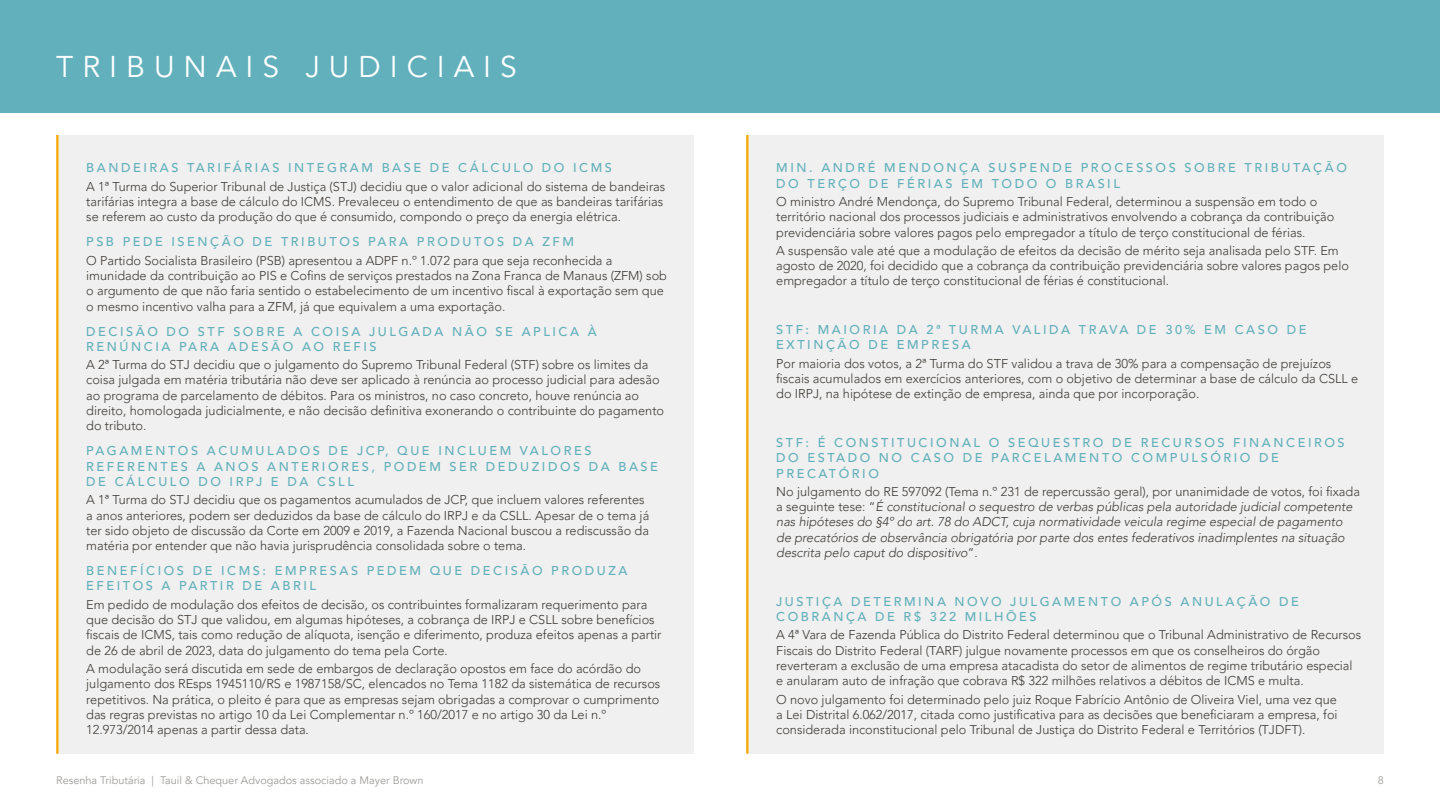
<style>
.page{position:relative;width:1440px;height:810px;background:#fff}
.page>*{position:absolute;margin:0;border:0;box-sizing:border-box;transform-origin:0 0}
.t1{font:30px "Avenir LT Pro";letter-spacing:.3em;color:#fff}
.t2{font:300 12.75px/15.3px "Avenir LT Pro";color:#3d3935}
.t3{font:500 12.75px/15.3px "Avenir LT Pro";letter-spacing:.2em;color:#61b0bb}
.t4{font:italic 300 12.75px/15.3px "Avenir LT Pro";color:#3d3935}
.t5{font:10.88px "Avenir LT Pro";color:#9e9c9a}
.s1{font-style:normal}
</style>
<div class="page">
<div style="left:0;top:0;width:1440px;height:112px;background:#61b0bb"></div>
<div style="left:56px;top:135px;width:638px;height:619px;background:#f0f0f0"></div>
<hr style="left:56px;top:135px;width:2px;height:619px;background:#f8a800">
<div style="left:746px;top:135px;width:638px;height:619px;background:#f0f0f0"></div>
<hr style="left:746px;top:135px;width:2px;height:619px;background:#f8a800">
<p class="t1" style="left:56px;top:49px;width:462px">TRIBUNAIS JUDICIAIS</p>
<p class="t3" style="left:86px;top:161px;width:527px">BANDEIRAS TARIFÁRIAS INTEGRAM BASE DE CÁLCULO DO ICMS</p>
<p class="t2" style="left:86px;top:179px;width:581px">A 1ª Turma do Superior Tribunal de Justiça (STJ) decidiu que o valor adicional do sistema de bandeiras tarifárias integra a base de cálculo do ICMS. Prevaleceu o entendimento de que as bandeiras tarifárias se referem ao custo da produção do que é consumido, compondo o preço da energia elétrica.</p>
<p class="t3" style="left:86px;top:234px;width:489px">PSB PEDE ISENÇÃO DE TRIBUTOS PARA PRODUTOS DA ZFM</p>
<p class="t2" style="left:86px;top:253px;width:582px">O Partido Socialista Brasileiro (PSB) apresentou a ADPF n.º 1.072 para que seja reconhecida a imunidade da contribuição ao PIS e Cofins de serviços prestados na Zona Franca de Manaus (ZFM) sob o argumento de que não faria sentido o estabelecimento de um incentivo fiscal à exportação sem que o mesmo incentivo valha para a ZFM, já que equivalem a uma exportação.</p>
<p class="t3" style="left:86px;top:324px;width:512px">DECISÃO DO STF SOBRE A COISA JULGADA NÃO SE APLICA À<br>RENÚNCIA PARA ADESÃO AO REFIS</p>
<p class="t2" style="left:86px;top:357px;width:579px">A 2ª Turma do STJ decidiu que o julgamento do Supremo Tribunal Federal (STF) sobre os limites da coisa julgada em matéria tributária não deve ser aplicado à renúncia ao processo judicial para adesão ao programa de parcelamento de débitos. Para os ministros, no caso concreto, houve renúncia ao direito, homologada judicialmente, e não decisão definitiva exonerando o contribuinte do pagamento do tributo.</p>
<p class="t3" style="left:86px;top:443px;width:573px">PAGAMENTOS ACUMULADOS DE JCP, QUE INCLUEM VALORES<br>REFERENTES A ANOS ANTERIORES, PODEM SER DEDUZIDOS DA BASE<br>DE CÁLCULO DO IRPJ E DA CSLL</p>
<p class="t2" style="left:86px;top:492px;width:565px">A 1ª Turma do STJ decidiu que os pagamentos acumulados de JCP, que incluem valores referentes a anos anteriores, podem ser deduzidos da base de cálculo do IRPJ e da CSLL. Apesar de o tema já ter sido objeto de discussão da Corte em 2009 e 2019, a Fazenda Nacional buscou a rediscussão da matéria por entender que não havia jurisprudência consolidada sobre o tema.</p>
<p class="t3" style="left:86px;top:563px;width:543px">BENEFÍCIOS DE ICMS: EMPRESAS PEDEM QUE DECISÃO PRODUZA<br>EFEITOS A PARTIR DE ABRIL</p>
<p class="t2" style="left:86px;top:597px;width:577px">Em pedido de modulação dos efeitos de decisão, os contribuintes formalizaram requerimento para que decisão do STJ que validou, em algumas hipóteses, a cobrança de IRPJ e CSLL sobre benefícios fiscais de ICMS, tais como redução de alíquota, isenção e diferimento, produza efeitos apenas a partir de 26 de abril de 2023, data do julgamento do tema pela Corte.</p>
<p class="t2" style="left:86px;top:661px;width:576px">A modulação será discutida em sede de embargos de declaração opostos em face do acórdão do julgamento dos REsps 1945110/RS e 1987158/SC, elencados no Tema 1182 da sistemática de recursos repetitivos. Na prática, o pleito é para que as empresas sejam obrigadas a comprovar o cumprimento das regras previstas no artigo 10 da Lei Complementar n.º 160/2017 e no artigo 30 da Lei n.º 12.973/2014 apenas a partir dessa data.</p>
<p class="t3" style="left:776px;top:161px;width:572px">MIN. ANDRÉ MENDONÇA SUSPENDE PROCESSOS SOBRE TRIBUTAÇÃO<br>DO TERÇO DE FÉRIAS EM TODO O BRASIL</p>
<p class="t2" style="left:776px;top:194px;width:560px">O ministro André Mendonça, do Supremo Tribunal Federal, determinou a suspensão em todo o território nacional dos processos judiciais e administrativos envolvendo a cobrança da contribuição previdenciária sobre valores pagos pelo empregador a título de terço constitucional de férias.</p>
<p class="t2" style="left:776px;top:243px;width:574px">A suspensão vale até que a modulação de efeitos da decisão de mérito seja analisada pelo STF. Em agosto de 2020, foi decidido que a cobrança da contribuição previdenciária sobre valores pagos pelo empregador a título de terço constitucional de férias é constitucional.</p>
<p class="t3" style="left:776px;top:322px;width:532px">STF: MAIORIA DA 2ª TURMA VALIDA TRAVA DE 30% EM CASO DE<br>EXTINÇÃO DE EMPRESA</p>
<p class="t2" style="left:776px;top:356px;width:584px">Por maioria dos votos, a 2ª Turma do STF validou a trava de 30% para a compensação de prejuízos fiscais acumulados em exercícios anteriores, com o objetivo de determinar a base de cálculo da CSLL e do IRPJ, na hipótese de extinção de empresa, ainda que por incorporação.</p>
<p class="t3" style="left:776px;top:435px;width:570px">STF: É CONSTITUCIONAL O SEQUESTRO DE RECURSOS FINANCEIROS<br>DO ESTADO NO CASO DE PARCELAMENTO COMPULSÓRIO DE<br>PRECATÓRIO</p>
<p class="t4" style="left:776px;top:484px;width:585px"><span class="s1">No julgamento do RE 597092 (Tema n.º 231 de repercussão geral), por unanimidade de votos, foi fixada a seguinte tese: “</span>É constitucional o sequestro de verbas públicas pela autoridade judicial competente nas hipóteses do §4º do art. 78 do ADCT, cuja normatividade veicula regime especial de pagamento de precatórios de observância obrigatória por parte dos entes federativos inadimplentes na situação descrita pelo caput do dispositivo<span class="s1">”.</span></p>
<p class="t3" style="left:776px;top:594px;width:524px">JUSTIÇA DETERMINA NOVO JULGAMENTO APÓS ANULAÇÃO DE<br>COBRANÇA DE R$ 322 MILHÕES</p>
<p class="t2" style="left:776px;top:627px;width:587px">A 4ª Vara de Fazenda Pública do Distrito Federal determinou que o Tribunal Administrativo de Recursos Fiscais do Distrito Federal (TARF) julgue novamente processos em que os conselheiros do órgão reverteram a exclusão de uma empresa atacadista do setor de alimentos de regime tributário especial e anularam auto de infração que cobrava R$ 322 milhões relativos a débitos de ICMS e multa.</p>
<p class="t2" style="left:776px;top:692px;width:563px;text-align:justify">O novo julgamento foi determinado pelo juiz Roque Fabrício Antônio de Oliveira Viel, uma vez que a Lei Distrital 6.062/2017, citada como justificativa para as decisões que beneficiaram a empresa, foi considerada inconstitucional pelo Tribunal de Justiça do Distrito Federal e Territórios (TJDFT).</p>
<p class="t5" style="left:56px;top:774px;width:369px">Resenha Tributária | Tauil &amp; Chequer Advogados associado a Mayer Brown</p>
<p class="t5" style="left:1378px;top:774px;width:8px">8</p>
</div>
